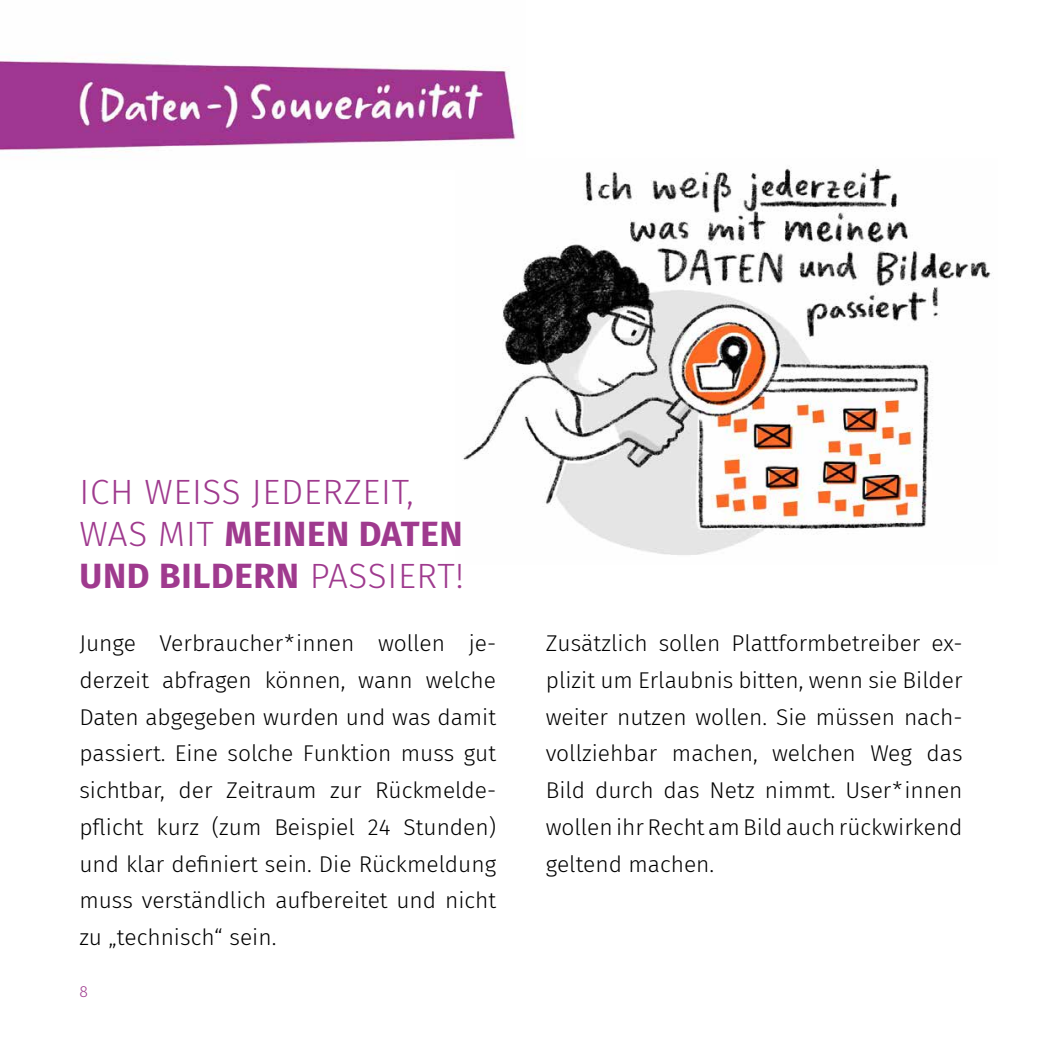
<style>
.page{position:relative;width:1042px;height:1042px;background:#fff}
.page>*{position:absolute;margin:0;border:0;box-sizing:border-box;transform-origin:0 0}
.Head{font:300 35px/42px "Fira Sans";letter-spacing:.02em;color:#9f3a8e}
.Fließtext{font:300 22.75px/36.8px "Fira Sans";color:#000;text-align:justify}
.t1{font:300 15.75px "Fira Sans";color:#9f3a8e}
.s1{font-weight:700}
</style>
<div class="page">
<img style="left:0;top:59px;width:516px;height:93px">
<img style="left:463px;top:167px;width:528px;height:388px">
<h2 class="Head" style="left:80px;top:471px;width:386px">ICH WEISS JEDERZEIT,<br>WAS MIT <span class="s1">MEINEN DATEN<br>UND BILDERN</span> PASSIERT!</h2>
<p class="Fließtext" style="left:79px;top:625px;width:418px">Junge Verbraucher*innen wollen je&shy;derzeit abfragen können, wann welche Daten abgegeben wurden und was damit passiert. Eine solche Funktion muss gut sichtbar, der Zeitraum zur Rückmelde&shy;pflicht kurz (zum Beispiel 24 Stunden) und klar definiert sein. Die Rückmeldung muss verständlich aufbereitet und nicht zu „technisch“ sein.</p>
<p class="Fließtext" style="left:546px;top:625px;width:418px">Zusätzlich sollen Plattformbetreiber ex&shy;plizit um Erlaubnis bitten, wenn sie Bilder weiter nutzen wollen. Sie müssen nach&shy;vollziehbar machen, welchen Weg das Bild durch das Netz nimmt. User*innen wollen ihr Recht am Bild auch rückwirkend geltend machen.</p>
<p class="t1" style="left:79px;top:980px;width:10px">8</p>
</div>
